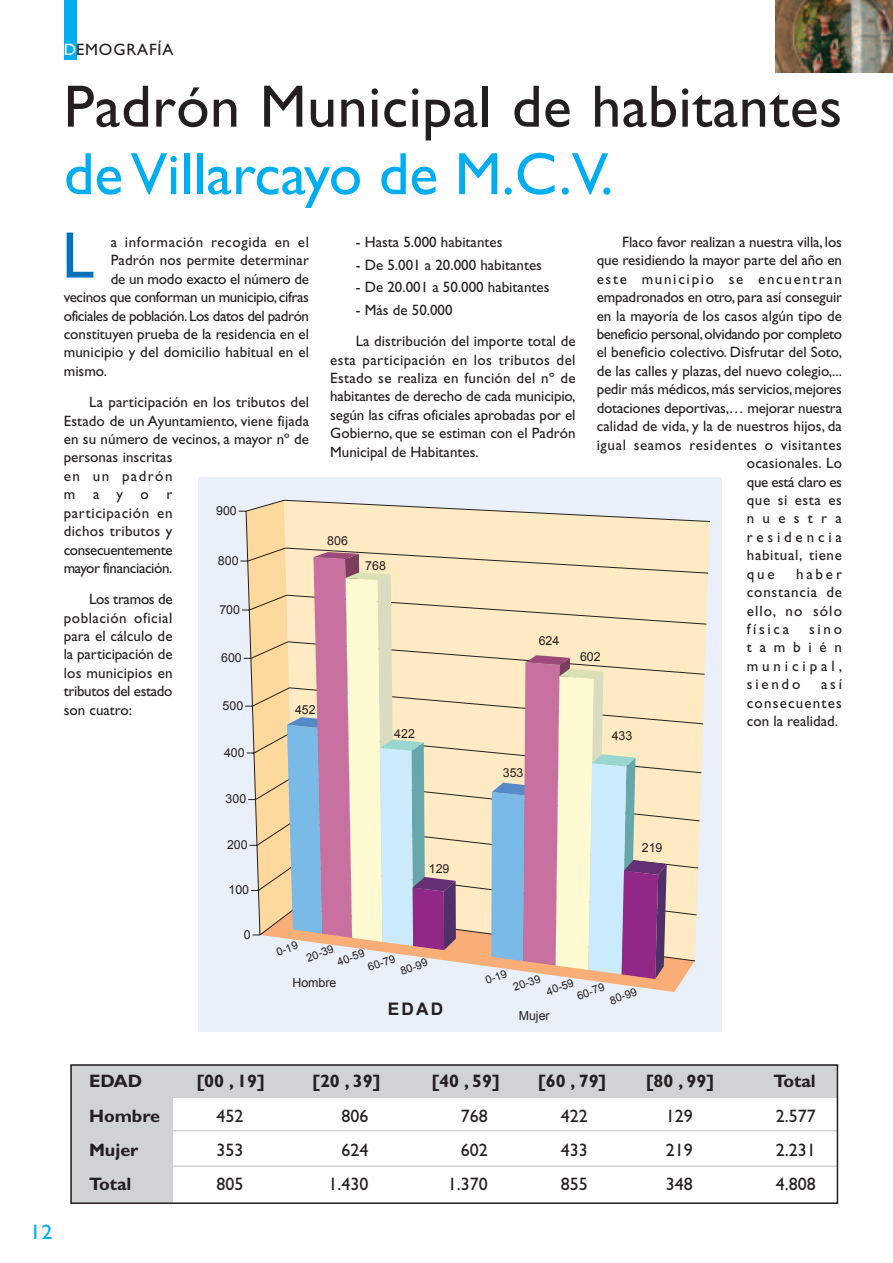
<style>
.page{position:relative;width:893px;height:1263px;background:#fff}
.page>*{position:absolute;margin:0;border:0;box-sizing:border-box;transform-origin:0 0}
.t1{font:66px "Gill Sans";color:#0072bc}
.t2{font:60px "Gill Sans";letter-spacing:.01em;color:#231f20}
.t3{font:60px "Gill Sans";color:#00aeef}
.t4{font:21px "Gill Sans";color:#00aeef;scale:1.05 1}
.t5{font:18px "Gill Sans";color:#231f20}
.t6{font:700 18px "Gill Sans";color:#231f20}
.t7{font:700 17.25px "Arial";color:#231f20}
.t8{font:16.5px "Gill Sans";letter-spacing:.05em;color:#231f20}
.t9{font:15px/18.5px "Gill Sans";color:#231f20;text-align:justify}
.t10{font:15px "Gill Sans";letter-spacing:-.025em;color:#231f20}
.t11{font:15px "Gill Sans";letter-spacing:.04em;color:#231f20}
.t12{font:15px "Gill Sans";letter-spacing:-.02em;color:#231f20}
.t13{font:15px "Gill Sans";letter-spacing:.115em;color:#231f20}
.t14{font:15px "Gill Sans";letter-spacing:.02em;color:#231f20}
.t15{font:15px "Gill Sans";letter-spacing:.045em;color:#231f20}
.t16{font:15px "Gill Sans";letter-spacing:.035em;color:#231f20}
.t17{font:15px "Gill Sans";letter-spacing:.255em;color:#231f20}
.t18{font:15px "Gill Sans";letter-spacing:.555em;color:#231f20}
.t19{font:12.45px "Arial";color:#231f20}
.t20{font:11.1px/14.5px "Arial";color:#231f20}
.s1{color:#fff}
</style>
<div class="page">
<div style="left:70px;top:1064px;width:767px;height:33px;background:#d1d2d4"></div>
<div style="left:70px;top:1064px;width:103px;height:139px;background:#d1d2d4"></div>
<hr style="left:161px;top:1130px;width:676px;height:1px;background:#d1d2d4">
<hr style="left:161px;top:1165px;width:676px;height:2px;background:#d1d2d4">
<div style="left:70px;top:1064px;width:768px;height:140px;border:2px solid #231f20"></div>
<div style="left:64px;top:0;width:13px;height:60px;background:#00aeef"></div>
<img style="left:776px;top:0;width:117px;height:72px">
<div style="left:198px;top:477px;width:523px;height:554px;background:#e9f0f9"></div>
<svg style="left:283px;top:499px;width:427px;height:449px"></svg>
<svg style="left:238px;top:500px;width:457px;height:492px;background:#e1d0c2"></svg>
<p class="t8" style="left:64px;top:43px;width:111px"><span class="s1">D</span>EMOGRAFÍA</p>
<h2 class="t2" style="left:64px;top:86px;width:780px">Padrón Municipal de habitantes</h2>
<h2 class="t3" style="left:64px;top:153px;width:551px">de Villarcayo de M.C.V.</h2>
<h1 class="t1" style="left:62px;top:233px;width:34px">L</h1>
<p class="t11" style="left:111px;top:237px;width:200px">a información recogida en el</p>
<p class="t9" style="left:111px;top:253px;width:200px">Padrón nos permite determinar</p>
<p class="t9" style="left:111px;top:271px;width:200px">de un modo exacto el número de</p>
<p class="t12" style="left:64px;top:292px;width:247px">vecinos que conforman un municipio, cifras</p>
<p class="t10" style="left:64px;top:310px;width:247px">oficiales de población. Los datos del padrón</p>
<p class="t9" style="left:64px;top:326px;width:247px">constituyen prueba de la residencia en el</p>
<p class="t9" style="left:64px;top:345px;width:247px">municipio y del domicilio habitual en el</p>
<p class="t9" style="left:64px;top:363px;width:45px">mismo.</p>
<p class="t9" style="left:64px;top:394px;width:247px;text-align:left;text-indent:26px">La participación en los tributos del<br>Estado de un Ayuntamiento, viene fijada en su número de vecinos, a mayor nº de personas inscritas<br>en un padrón<br>mayor<br>participación en<br>dichos tributos y<br>consecuentemente<br>mayor financiación.</p>
<p class="t9" style="left:64px;top:591px;width:110px;text-indent:26px">Los tramos de población oficial para el cálculo de la participación de los municipios en tributos del estado son cuatro:</p>
<p class="t19" style="left:216px;top:504px;width:22px">900</p>
<p class="t19" style="left:218px;top:553px;width:22px">800</p>
<p class="t19" style="left:219px;top:602px;width:22px">700</p>
<p class="t19" style="left:221px;top:651px;width:22px">600</p>
<p class="t19" style="left:223px;top:698px;width:22px">500</p>
<p class="t19" style="left:295px;top:703px;width:22px">452</p>
<p class="t19" style="left:224px;top:745px;width:22px">400</p>
<p class="t19" style="left:226px;top:792px;width:22px">300</p>
<p class="t9" style="left:622px;top:234px;width:221px">Flaco favor realizan a nuestra villa, los</p>
<p class="t9" style="left:597px;top:253px;width:247px">que residiendo la mayor parte del año en</p>
<p class="t13" style="left:597px;top:274px;width:247px">este municipio se encuentran</p>
<p class="t9" style="left:597px;top:290px;width:247px">empadronados en otro, para así conseguir</p>
<p class="t9" style="left:597px;top:308px;width:247px">en la mayoría de los casos algún tipo de</p>
<p class="t10" style="left:597px;top:329px;width:247px">beneficio personal, olvidando por completo</p>
<p class="t9" style="left:597px;top:345px;width:247px">el beneficio colectivo. Disfrutar del Soto,</p>
<p class="t9" style="left:597px;top:363px;width:247px">de las calles y plazas, del nuevo colegio,...</p>
<p class="t9" style="left:597px;top:382px;width:247px">pedir más médicos, más servicios, mejores</p>
<p class="t9" style="left:597px;top:400px;width:247px">dotaciones deportivas,… mejorar nuestra</p>
<p class="t9" style="left:597px;top:419px;width:247px">calidad de vida, y la de nuestros hijos, da</p>
<p class="t11" style="left:597px;top:439px;width:247px">igual seamos residentes o visitantes</p>
<p class="t14" style="left:747px;top:458px;width:97px">ocasionales. Lo</p>
<p class="t10" style="left:747px;top:476px;width:97px">que está claro es</p>
<p class="t16" style="left:747px;top:495px;width:97px">que si esta es</p>
<p class="t18" style="left:747px;top:513px;width:97px">nuestra</p>
<p class="t17" style="left:747px;top:531px;width:97px">residencia</p>
<p class="t15" style="left:747px;top:550px;width:97px">habitual, tiene</p>
<p class="t9" style="left:747px;top:566px;width:29px">que</p>
<p class="t9" style="left:356px;top:234px;width:148px">- Hasta 5.000 habitantes</p>
<p class="t9" style="left:356px;top:257px;width:188px">- De 5.001 a 20.000 habitantes</p>
<p class="t9" style="left:356px;top:280px;width:195px">- De 20.001 a 50.000 habitantes</p>
<p class="t9" style="left:356px;top:296px;width:221px;line-height:31.2px">- Más de 50.000<br>La distribución del importe total de</p>
<p class="t9" style="left:330px;top:352px;width:247px">esta participación en los tributos del Estado se realiza en función del nº de habitantes de derecho de cada municipio, según las cifras oficiales aprobadas por el Gobierno, que se estiman con el Padrón Municipal de Habitantes.</p>
<p class="t19" style="left:327px;top:534px;width:22px">806</p>
<p class="t19" style="left:365px;top:559px;width:22px">768</p>
<p class="t9" style="left:747px;top:566px;width:97px;text-indent:49px">haber constancia de ello, no sólo física</p>
<p class="t9" style="left:747px;top:621px;width:97px;text-indent:62px">sino también municipal, siendo</p>
<p class="t19" style="left:539px;top:634px;width:22px">624</p>
<p class="t19" style="left:580px;top:649px;width:22px">602</p>
<p class="t9" style="left:747px;top:677px;width:97px;text-indent:74px">así consecuentes con la realidad.</p>
<p class="t19" style="left:394px;top:726px;width:22px">422</p>
<p class="t19" style="left:503px;top:766px;width:22px">353</p>
<p class="t19" style="left:612px;top:729px;width:22px">433</p>
<p class="t19" style="left:227px;top:838px;width:22px">200</p>
<p class="t19" style="left:229px;top:883px;width:22px">100</p>
<p class="t19" style="left:244px;top:927px;width:8px">0</p>
<p class="t19" style="left:429px;top:861px;width:22px">129</p>
<p class="t19" style="left:642px;top:841px;width:22px">219</p>
<p class="t20" style="left:274px;top:945px;width:24px;rotate:-20deg">0-19</p>
<p class="t20" style="left:330px;top:942px;width:30px;text-indent:-27px;rotate:-20deg">20-39<br>40-59</p>
<p class="t20" style="left:366px;top:961px;width:30px;rotate:-20deg">60-79</p>
<p class="t20" style="left:398px;top:964px;width:30px;rotate:-20deg">80-99</p>
<p class="t19" style="left:292px;top:975px;width:46px">Hombre</p>
<p class="t7" style="left:388px;top:999px;width:57px">EDAD</p>
<p class="t20" style="left:483px;top:974px;width:24px;rotate:-20deg">0-19</p>
<p class="t20" style="left:511px;top:981px;width:30px;rotate:-20deg">20-39</p>
<p class="t20" style="left:570px;top:976px;width:30px;text-indent:-27px;rotate:-20deg">40-59<br>60-79</p>
<p class="t20" style="left:608px;top:994px;width:30px;rotate:-20deg">80-99</p>
<p class="t19" style="left:519px;top:1009px;width:32px">Mujer</p>
<h3 class="t4" style="left:30px;top:1225px;width:23px">12</h3>
<p class="t6" style="left:89px;top:1075px;width:55px">EDAD</p>
<p class="t6" style="left:196px;top:1075px;width:70px">[00 , 19]</p>
<p class="t6" style="left:312px;top:1075px;width:70px">[20 , 39]</p>
<p class="t6" style="left:431px;top:1075px;width:70px">[40 , 59]</p>
<p class="t6" style="left:538px;top:1075px;width:70px">[60 , 79]</p>
<p class="t6" style="left:646px;top:1075px;width:70px">[80 , 99]</p>
<p class="t6" style="left:773px;top:1075px;width:44px">Total</p>
<p class="t6" style="left:89px;top:1109px;width:73px">Hombre</p>
<p class="t5" style="left:217px;top:1109px;width:28px">452</p>
<p class="t5" style="left:342px;top:1109px;width:28px">806</p>
<p class="t5" style="left:461px;top:1109px;width:28px">768</p>
<p class="t5" style="left:561px;top:1109px;width:28px">422</p>
<p class="t5" style="left:666px;top:1109px;width:28px">129</p>
<p class="t5" style="left:776px;top:1109px;width:41px">2.577</p>
<p class="t6" style="left:89px;top:1144px;width:51px">Mujer</p>
<p class="t5" style="left:217px;top:1144px;width:28px">353</p>
<p class="t5" style="left:342px;top:1144px;width:28px">624</p>
<p class="t5" style="left:461px;top:1144px;width:28px">602</p>
<p class="t5" style="left:561px;top:1144px;width:28px">433</p>
<p class="t5" style="left:666px;top:1144px;width:28px">219</p>
<p class="t5" style="left:776px;top:1144px;width:41px">2.231</p>
<p class="t6" style="left:89px;top:1178px;width:44px">Total</p>
<p class="t5" style="left:217px;top:1178px;width:28px">805</p>
<p class="t5" style="left:329px;top:1178px;width:41px">1.430</p>
<p class="t5" style="left:448px;top:1178px;width:41px">1.370</p>
<p class="t5" style="left:561px;top:1178px;width:28px">855</p>
<p class="t5" style="left:666px;top:1178px;width:28px">348</p>
<p class="t5" style="left:776px;top:1178px;width:41px">4.808</p>
</div>
